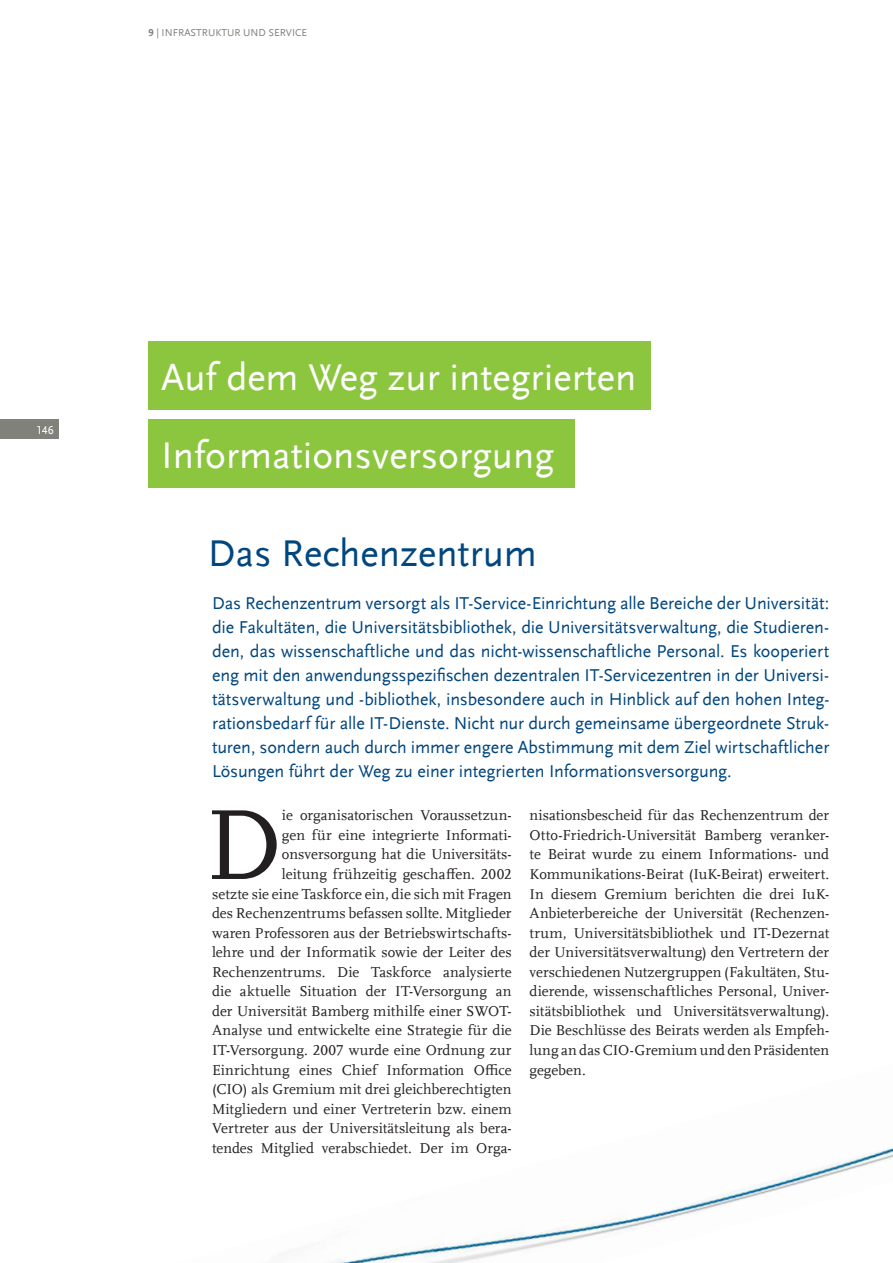
<style>
.page{position:relative;width:893px;height:1263px;background:#fff}
.page>*{position:absolute;margin:0;border:0;box-sizing:border-box;transform-origin:0 0}
.t1{font:103.95px "UB Scala";color:#231f20}
.t2{font:39px "UB Scala Sans";color:#fff}
.t3{font:39px "UB Scala Sans";color:#00467f}
.t4{font:18px/24px "UB Scala Sans";letter-spacing:-.01em;color:#00467f;text-align:justify}
.t5{font:15px/19.5px "UB Scala";color:#231f20;text-align:right}
.t6{font:12px "UB Scala Sans";color:#fff}
.t7{font:10.5px "UB Scala Sans";color:#81817c}
.s1{font-weight:700}
</style>
<div class="page">
<div style="left:0;top:419px;width:58px;height:20px;background:#81817c"></div>
<img style="left:327px;top:1147px;width:566px;height:116px">
<div style="left:148px;top:341px;width:503px;height:69px;background:#8cc63f"></div>
<div style="left:148px;top:419px;width:427px;height:69px;background:#8cc63f"></div>
<p class="t7" style="left:148px;top:28px;width:160px"><span class="s1">9</span> | INFRASTRUKTUR UND SERVICE</p>
<p class="t6" style="left:36px;top:425px;width:20px">146</p>
<h2 class="t2" style="left:161px;top:361px;width:477px">Auf dem Weg zur integrierten</h2>
<h2 class="t2" style="left:161px;top:439px;width:394px">Informationsversorgung</h2>
<h2 class="t3" style="left:208px;top:537px;width:331px">Das Rechenzentrum</h2>
<p class="t4" style="left:212px;top:592px;width:619px">Das Rechenzentrum versorgt als IT-Service-Einrichtung alle Bereiche der Universität: die Fakultäten, die Universitätsbibliothek, die Universitätsverwaltung, die Studieren&shy;den, das wissenschaftliche und das nicht-wissenschaftliche Personal. Es kooperiert eng mit den anwendungsspezifischen dezentralen IT-Servicezentren in der Universi&shy;tätsverwaltung und -bibliothek, insbesondere auch in Hinblick auf den hohen Integ&shy;rationsbedarf für alle IT-Dienste. Nicht nur durch gemeinsame übergeordnete Struk&shy;turen, sondern auch durch immer engere Abstimmung mit dem Ziel wirtschaftlicher Lösungen führt der Weg zu einer integrierten Informationsversorgung.</p>
<p class="t5" style="left:212px;top:807px;width:301px">ie organisatorischen Voraussetzun-<br>gen für eine integrierte Informati&shy;onsversorgung hat die Universitäts-<br>leitung frühzeitig geschaffen. 2002<br>setzte sie eine Taskforce ein, die sich mit Fragen des Rechenzentrums befassen sollte. Mitglieder waren Professoren aus der Betriebswirtschafts&shy;lehre und der Informatik sowie der Leiter des Rechenzentrums. Die Taskforce analysierte die aktuelle Situation der IT-Versorgung an der Universität Bamberg mithilfe einer SWOT-Analyse und entwickelte eine Strategie für die IT-Versorgung. 2007 wurde eine Ordnung zur Einrichtung eines Chief Information Office (CIO) als Gremium mit drei gleichberechtigten Mitgliedern und einer Vertreterin bzw. einem Vertreter aus der Universitätsleitung als bera&shy;tendes Mitglied verabschiedet. Der im Orga-</p>
<p class="t5" style="left:529px;top:807px;width:301px;text-align:justify">nisationsbescheid für das Rechenzentrum der Otto-Friedrich-Universität Bamberg veranker&shy;te Beirat wurde zu einem Informations- und Kommunikations-Beirat (IuK-Beirat) erweitert.<br>In diesem Gremium berichten die drei IuK-Anbieterbereiche der Universität (Rechenzen&shy;trum, Universitätsbibliothek und IT-Dezernat der Universitätsverwaltung) den Vertretern der verschiedenen Nutzergruppen (Fakultäten, Stu&shy;dierende, wissenschaftliches Personal, Univer&shy;sitätsbibliothek und Universitätsverwaltung).<br>Die Beschlüsse des Beirats werden als Empfeh&shy;lung an das CIO-Gremium und den Präsidenten gegeben.</p>
<h1 class="t1" style="left:205px;top:803px;width:78px">D</h1>
</div>
